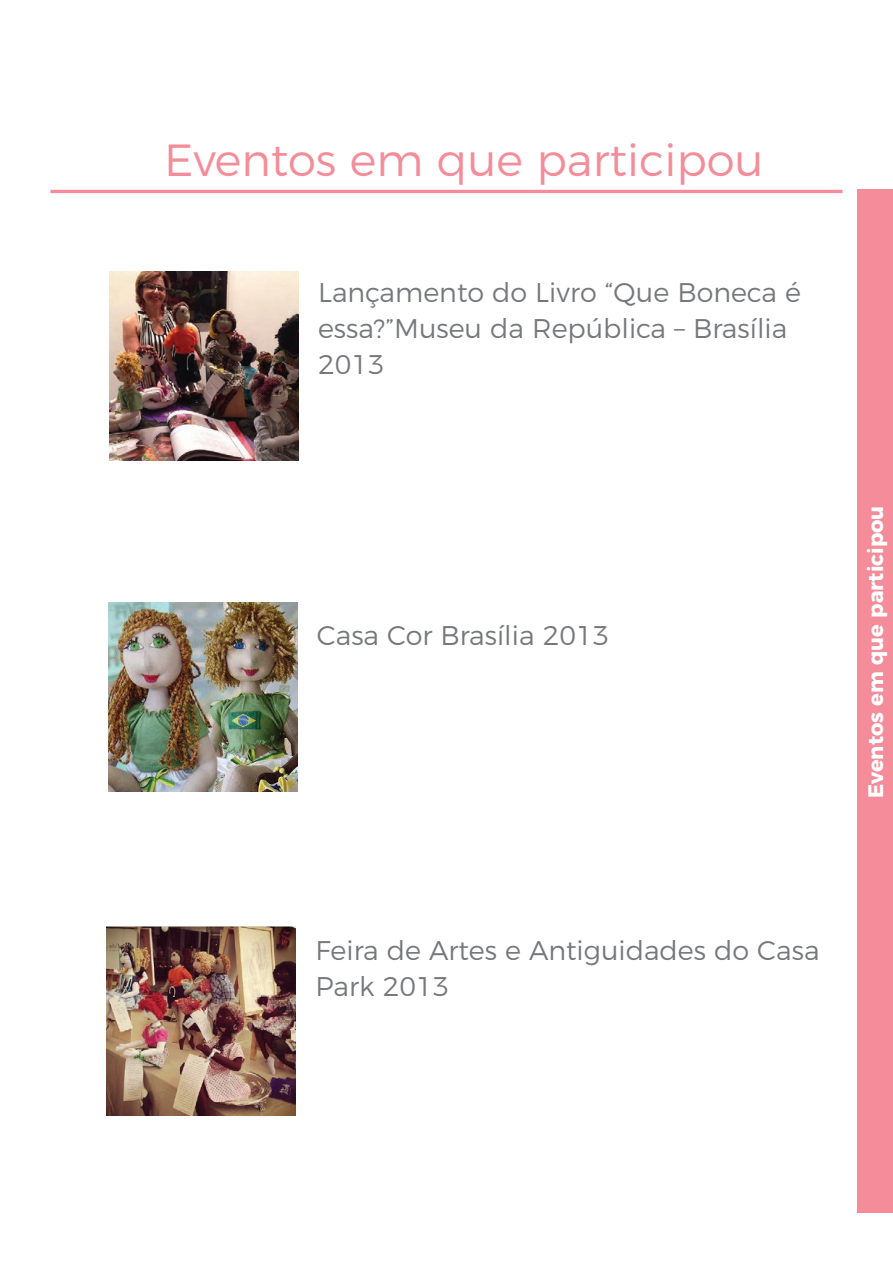
<style>
.page{position:relative;width:893px;height:1263px;background:#fff}
.page>*{position:absolute;margin:0;border:0;box-sizing:border-box;transform-origin:0 0}
.t1{font:300 45px "Montserrat";color:#f48d99}
.t2{font:300 27px/36px "Montserrat";color:#76787b}
.t3{font:700 21px "Montserrat";color:#fff}
</style>
<div class="page">
<div style="left:857px;top:189px;width:36px;height:1023px;background:#f48d99"></div>
<hr style="left:50px;top:190px;width:792px;height:3px;background:#f48d99">
<img style="left:108px;top:603px;width:189px;height:189px">
<img style="left:107px;top:927px;width:189px;height:189px">
<img style="left:109px;top:272px;width:189px;height:189px">
<h1 class="t1" style="left:164px;top:125px;width:601px">Eventos em que participou</h1>
<p class="t2" style="left:318px;top:273px;width:484px">Lançamento do Livro “Que Boneca é essa?”Museu da República – Brasília<br>2013</p>
<p class="t2" style="left:317px;top:615px;width:294px">Casa Cor Brasília 2013</p>
<p class="t3" style="left:858px;top:798px;width:294px;rotate:-90deg">Eventos em que participou</p>
<p class="t2" style="left:315px;top:930px;width:506px">Feira de Artes e Antiguidades do Casa<br>Park 2013</p>
</div>
